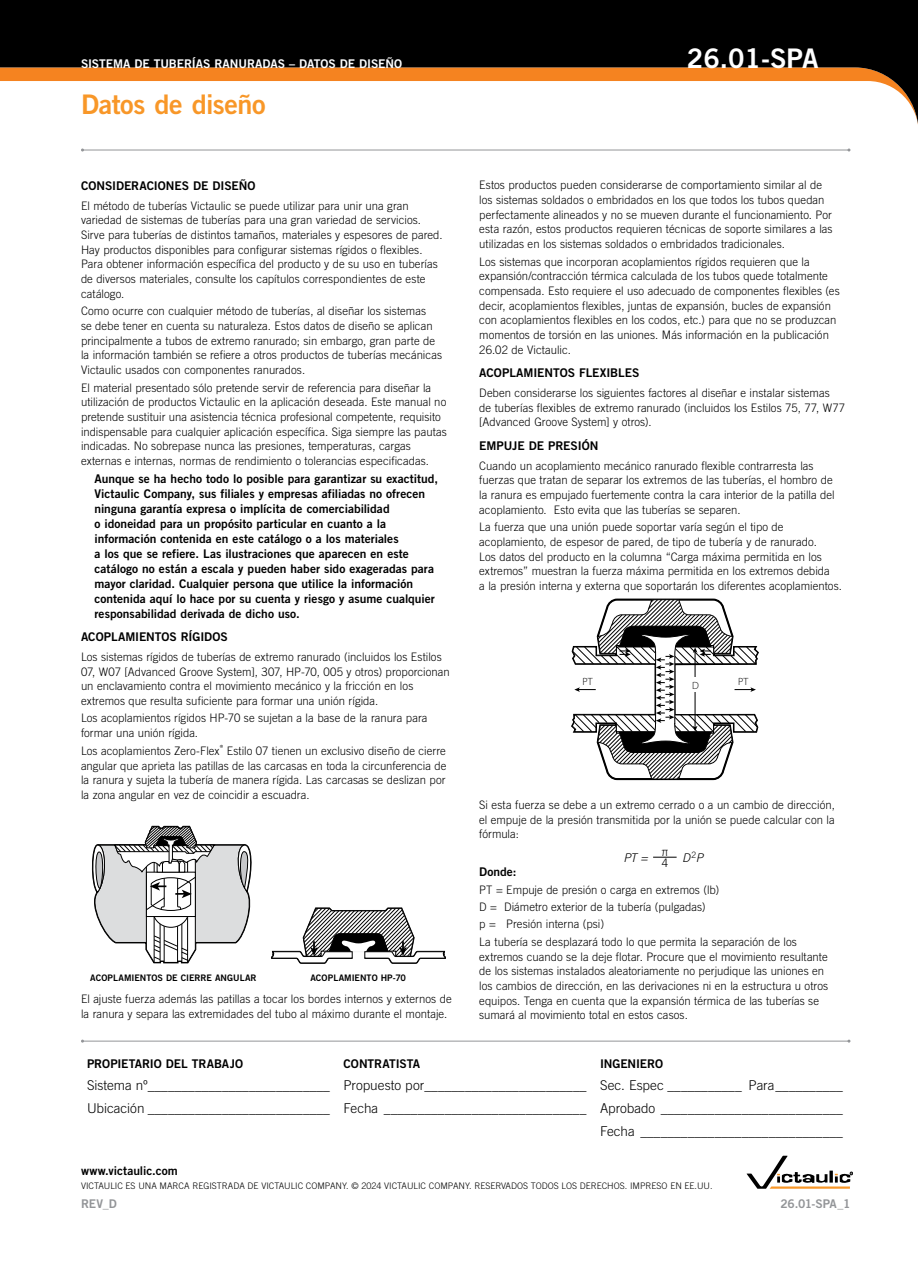
<style>
.page{position:relative;width:918px;height:1263px;background:#fff}
.page>*{position:absolute;margin:0;border:0;box-sizing:border-box;transform-origin:0 0}
.t1{font:27px "Trade Gothic LT Std Bd 2";letter-spacing:-.015em;color:#f89728}
.t2{font:27px "Trade Gothic LT Std Bd 2";color:#fff}
.t3{font:300 13.5px/22.6px "Trade Gothic LT Std";letter-spacing:-.005em;color:#000;text-align:right}
.Body_ind{font:12px/15px "Trade Gothic LT Std Bd 2";color:#000}
.Sidebar_subhead{font:12px "Trade Gothic LT Std Bd 2";letter-spacing:-.005em;color:#000}
.t4{font:12px "Trade Gothic LT Std Bd 2";letter-spacing:-.005em;color:#fff}
.t5{font:12px "Trade Gothic LT Std Bd 2";letter-spacing:-.015em;color:#939598}
.Body{font:italic 300 12px "Trade Gothic LT Std";color:#000}
.Body-2{font:12px "Trade Gothic LT Std Bd 2";letter-spacing:.005em;color:#000}
.Body-3{font:300 11.7px/14.7px "Trade Gothic LT Std";letter-spacing:.005em;color:#000}
.t6{font:300 10.5px "Myriad Pro";color:#000}
.t7{font:300 9px "Trade Gothic LT Std";color:#000}
.t8{font:9px "Trade Gothic LT Std Bd 2";letter-spacing:.005em;color:#000}
</style>
<div class="page">
<svg style="left:91px;top:825px;width:161px;height:139px"></svg>
<svg style="left:271px;top:907px;width:175px;height:56px"></svg>
<svg style="left:571px;top:598px;width:188px;height:183px"></svg>
<svg style="left:653px;top:857px;width:24px;height:1px"></svg>
<hr style="left:82px;top:150px;width:767px;height:1px;background:#939598">
<svg style="left:0;top:0;width:918px;height:125px;fill:#000"></svg>
<svg style="left:747px;top:1156px;width:106px;height:33px"></svg>
<hr style="left:82px;top:1041px;width:767px;height:1px;background:#939598">
<p class="t4" style="left:81px;top:56px;width:323px">SISTEMA DE TUBERÍAS RANURADAS – DATOS DE DISEÑO</p>
<h1 class="t2" style="left:687px;top:42px;width:133px">26.01-SPA</h1>
<h1 class="t1" style="left:81px;top:88px;width:186px">Datos de diseño</h1>
<p class="Sidebar_subhead" style="left:81px;top:178px;width:176px">CONSIDERACIONES DE DISEÑO</p>
<p class="Body-3" style="left:81px;top:198px;width:363px">El método de tuberías Victaulic se puede utilizar para unir una gran variedad de sistemas de tuberías para una gran variedad de servicios.<br>Sirve para tuberías de distintos tamaños, materiales y espesores de pared.<br>Hay productos disponibles para configurar sistemas rígidos o flexibles.<br>Para obtener información específica del producto y de su uso en tuberías de diversos materiales, consulte los capítulos correspondientes de este catálogo.</p>
<p class="Body-3" style="left:81px;top:304px;width:363px">Como ocurre con cualquier método de tuberías, al diseñar los sistemas<br>se debe tener en cuenta su naturaleza. Estos datos de diseño se aplican principalmente a tubos de extremo ranurado; sin embargo, gran parte de la información también se refiere a otros productos de tuberías mecánicas Victaulic usados con componentes ranurados.</p>
<p class="Body-3" style="left:81px;top:380px;width:367px">El material presentado sólo pretende servir de referencia para diseñar la utilización de productos Victaulic en la aplicación deseada. Este manual no pretende sustituir una asistencia técnica profesional competente, requisito indispensable para cualquier aplicación específica. Siga siempre las pautas indicadas. No sobrepase nunca las presiones, temperaturas, cargas externas e internas, normas de rendimiento o tolerancias especificadas.</p>
<p class="Body_ind" style="left:94px;top:471px;width:345px">Aunque se ha hecho todo lo posible para garantizar su exactitud, Victaulic Company, sus filiales y empresas afiliadas no ofrecen ninguna garantía expresa o implícita de comerciabilidad<br>o idoneidad para un propósito particular en cuanto a la información contenida en este catálogo o a los materiales<br>a los que se refiere. Las ilustraciones que aparecen en este catálogo no están a escala y pueden haber sido exageradas para mayor claridad. Cualquier persona que utilice la información contenida aquí lo hace por su cuenta y riesgo y asume cualquier responsabilidad derivada de dicho uso.</p>
<p class="Sidebar_subhead" style="left:81px;top:629px;width:148px">ACOPLAMIENTOS RÍGIDOS</p>
<p class="Body-3" style="left:81px;top:649px;width:370px">Los sistemas rígidos de tuberías de extremo ranurado (incluidos los Estilos 07, W07 [Advanced Groove System], 307, HP-70, 005 y otros) proporcionan un enclavamiento contra el movimiento mecánico y la fricción en los extremos que resulta suficiente para formar una unión rígida.</p>
<p class="Body-3" style="left:81px;top:711px;width:348px">Los acoplamientos rígidos HP-70 se sujetan a la base de la ranura para formar una unión rígida.</p>
<p class="Body-3" style="left:81px;top:743px;width:367px;text-align:justify">Los acoplamientos Zero-Flex<sup>®</sup> Estilo 07 tienen un exclusivo diseño de cierre angular que aprieta las patillas de las carcasas en toda la circunferencia de la ranura y sujeta la tubería de manera rígida. Las carcasas se deslizan por la zona angular en vez de coincidir a escuadra.</p>
<p class="t8" style="left:90px;top:972px;width:168px">ACOPLAMIENTOS DE CIERRE ANGULAR</p>
<p class="t8" style="left:310px;top:972px;width:97px">ACOPLAMIENTO HP-70</p>
<p class="Body-3" style="left:81px;top:992px;width:372px">El ajuste fuerza además las patillas a tocar los bordes internos y externos de la ranura y separa las extremidades del tubo al máximo durante el montaje.</p>
<p class="Body-3" style="left:479px;top:178px;width:355px">Estos productos pueden considerarse de comportamiento similar al de los sistemas soldados o embridados en los que todos los tubos quedan perfectamente alineados y no se mueven durante el funcionamiento. Por esta razón, estos productos requieren técnicas de soporte similares a las utilizadas en los sistemas soldados o embridados tradicionales.</p>
<p class="Body-3" style="left:479px;top:254px;width:362px">Los sistemas que incorporan acoplamientos rígidos requieren que la expansión/contracción térmica calculada de los tubos quede totalmente compensada. Esto requiere el uso adecuado de componentes flexibles (es decir, acoplamientos flexibles, juntas de expansión, bucles de expansión con acoplamientos flexibles en los codos, etc.) para que no se produzcan momentos de torsión en las uniones. Más información en la publicación 26.02 de Victaulic.</p>
<p class="Sidebar_subhead" style="left:479px;top:365px;width:162px">ACOPLAMIENTOS FLEXIBLES</p>
<p class="Body-3" style="left:479px;top:385px;width:368px">Deben considerarse los siguientes factores al diseñar e instalar sistemas<br>de tuberías flexibles de extremo ranurado (incluidos los Estilos 75, 77, W77 [Advanced Groove System] y otros).</p>
<p class="Sidebar_subhead" style="left:479px;top:438px;width:121px">EMPUJE DE PRESIÓN</p>
<p class="Body-3" style="left:479px;top:458px;width:357px">Cuando un acoplamiento mecánico ranurado flexible contrarresta las fuerzas que tratan de separar los extremos de las tuberías, el hombro de la ranura es empujado fuertemente contra la cara interior de la patilla del acoplamiento. Esto evita que las tuberías se separen.</p>
<p class="Body-3" style="left:479px;top:519px;width:364px">La fuerza que una unión puede soportar varía según el tipo de acoplamiento, de espesor de pared, de tipo de tubería y de ranurado.<br>Los datos del producto en la columna “Carga máxima permitida en los extremos” muestran la fuerza máxima permitida en los extremos debida<br>a la presión interna y externa que soportarán los diferentes acoplamientos.</p>
<p class="t6" style="left:583px;top:675px;width:12px">PT</p>
<p class="t6" style="left:738px;top:675px;width:12px">PT</p>
<p class="t6" style="left:692px;top:679px;width:8px">D</p>
<p class="Body-3" style="left:479px;top:797px;width:357px;text-align:justify">Si esta fuerza se debe a un extremo cerrado o a un cambio de dirección, el empuje de la presión transmitida por la unión se puede calcular con la fórmula:</p>
<p class="Body" style="left:623px;top:850px;width:26px">PT =</p>
<p class="Body-3" style="left:662px;top:844px;width:8px">π</p>
<p class="Body" style="left:682px;top:850px;width:23px">D<sup>2</sup>P</p>
<p class="Body-3" style="left:662px;top:855px;width:8px">4</p>
<p class="Body-2" style="left:479px;top:864px;width:39px">Donde:</p>
<p class="Body-3" style="left:479px;top:882px;width:241px">PT = Empuje de presión o carga en extremos (lb)</p>
<p class="Body-3" style="left:479px;top:899px;width:228px">D = Diámetro exterior de la tubería (pulgadas)</p>
<p class="Body-3" style="left:479px;top:917px;width:126px">p = Presión interna (psi)</p>
<p class="Body-3" style="left:479px;top:934px;width:350px">La tubería se desplazará todo lo que permita la separación de los extremos cuando se la deje flotar. Procure que el movimiento resultante de los sistemas instalados aleatoriamente no perjudique las uniones en los cambios de dirección, en las derivaciones ni en la estructura u otros equipos. Tenga en cuenta que la expansión térmica de las tuberías se sumará al movimiento total en estos casos.</p>
<p class="Body_ind" style="left:87px;top:1056px;width:158px">PROPIETARIO DEL TRABAJO</p>
<p class="Body_ind" style="left:344px;top:1056px;width:78px">CONTRATISTA</p>
<p class="Body_ind" style="left:600px;top:1056px;width:65px">INGENIERO</p>
<p class="t3" style="left:87px;top:1074px;width:758px">Sistema nº___________________________ Propuesto por________________________ Sec. Espec ___________ Para__________<br>Ubicación ___________________________ Fecha ______________________________ Aprobado ___________________________<br>Fecha ______________________________</p>
<p class="Body_ind" style="left:81px;top:1163px;width:98px">www.victaulic.com</p>
<p class="t7" style="left:81px;top:1181px;width:633px">VICTAULIC ES UNA MARCA REGISTRADA DE VICTAULIC COMPANY. © 2024 VICTAULIC COMPANY. RESERVADOS TODOS LOS DERECHOS. IMPRESO EN EE.UU.</p>
<p class="t5" style="left:81px;top:1197px;width:37px">REV_D</p>
<p class="t5" style="left:781px;top:1197px;width:71px">26.01-SPA_1</p>
</div>
